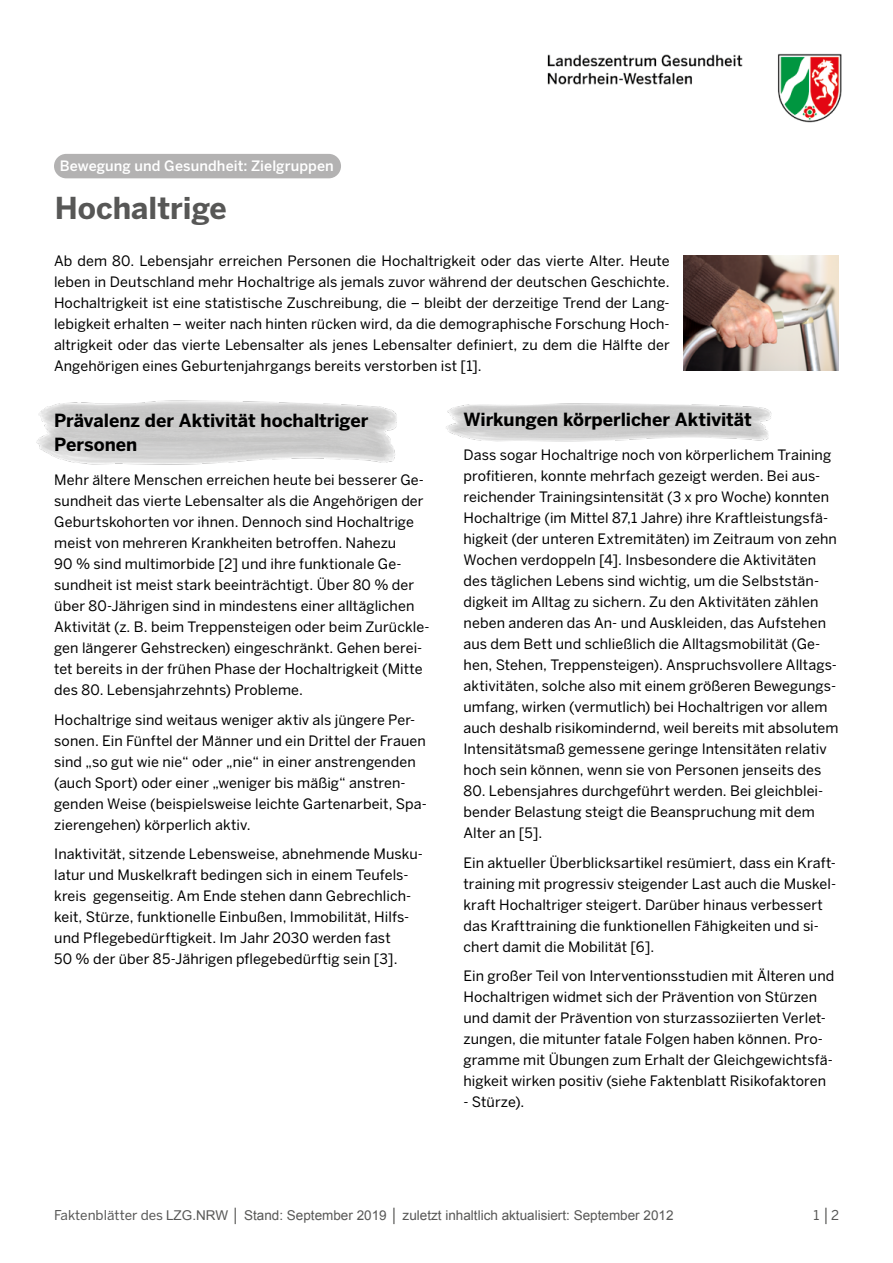
<style>
.page{position:relative;width:893px;height:1263px;background:#fff}
.page>*{position:absolute;margin:0;border:0;box-sizing:border-box;transform-origin:0 0}
.H2_Fett{font:700 30px "Benton Sans";color:#575756}
.Headline__12_16{font:700 18px/24px "Benton Sans";color:#000}
.Fließtext_ohne_Einzu{font:14.25px/21px "Benton Sans";letter-spacing:.005em;color:#000}
.Fließtext_ohne_Einzu-2{font:500 14.25px "Benton Sans";letter-spacing:.005em;color:#fff}
.t1{font:13.5px "Arial";color:#575756}
.t2{font:13.5px "Benton Sans";color:#575756}
.s1{font-family:"Benton Sans"}
.s2{font-family:"Arial"}
</style>
<div class="page">
<img style="left:36px;top:400px;width:361px;height:65px">
<img style="left:446px;top:403px;width:326px;height:39px">
<div style="left:54px;top:154px;width:287px;height:24px;background:#b3b2b2;border-radius:12px"></div>
<img style="left:684px;top:255px;width:155px;height:116px">
<img style="left:547px;top:53px;width:295px;height:70px">
<p class="Fließtext_ohne_Einzu-2" style="left:60px;top:157px;width:275px">Bewegung und Gesundheit: Zielgruppen</p>
<p class="H2_Fett" style="left:55px;top:190px;width:174px">Hochaltrige</p>
<p class="Fließtext_ohne_Einzu" style="left:54px;top:251px;width:617px;text-align:justify">Ab dem 80. Lebensjahr erreichen Personen die Hochaltrigkeit oder das vierte Alter. Heute leben in Deutschland mehr Hochaltrige als jemals zuvor während der deutschen Geschichte.<br>Hochaltrigkeit ist eine statistische Zuschreibung, die – bleibt der derzeitige Trend der Lang&shy;lebigkeit erhalten – weiter nach hinten rücken wird, da die demographische Forschung Hoch&shy;altrigkeit oder das vierte Lebensalter als jenes Lebensalter definiert, zu dem die Hälfte der Angehörigen eines Geburtenjahrgangs bereits verstorben ist [1].</p>
<p class="Headline__12_16" style="left:463px;top:407px;width:290px">Wirkungen körperlicher Aktivität</p>
<p class="Fließtext_ohne_Einzu" style="left:463px;top:444px;width:377px">Dass sogar Hochaltrige noch von körperlichem Training profitieren, konnte mehrfach gezeigt werden. Bei aus&shy;reichender Trainingsintensität (3 x pro Woche) konnten Hochaltrige (im Mittel 87,1 Jahre) ihre Kraftleistungsfä&shy;higkeit (der unteren Extremitäten) im Zeitraum von zehn Wochen verdoppeln [4]. Insbesondere die Aktivitäten des täglichen Lebens sind wichtig, um die Selbststän&shy;digkeit im Alltag zu sichern. Zu den Aktivitäten zählen neben anderen das An- und Auskleiden, das Aufstehen aus dem Bett und schließlich die Alltagsmobilität (Ge&shy;hen, Stehen, Treppensteigen). Anspruchsvollere Alltags&shy;aktivitäten, solche also mit einem größeren Bewegungs&shy;umfang, wirken (vermutlich) bei Hochaltrigen vor allem auch deshalb risikomindernd, weil bereits mit absolutem Intensitätsmaß gemessene geringe Intensitäten relativ hoch sein können, wenn sie von Personen jenseits des</p>
<p class="Fließtext_ohne_Einzu" style="left:463px;top:780px;width:361px">80. Lebensjahres durchgeführt werden. Bei gleichblei&shy;bender Belastung steigt die Beanspruchung mit dem<br>Alter an [5].</p>
<p class="Fließtext_ohne_Einzu" style="left:463px;top:852px;width:374px">Ein aktueller Überblicksartikel resümiert, dass ein Kraft&shy;training mit progressiv steigender Last auch die Muskel&shy;kraft Hochaltriger steigert. Darüber hinaus verbessert das Krafttraining die funktionellen Fähigkeiten und si&shy;chert damit die Mobilität [6].</p>
<p class="Fließtext_ohne_Einzu" style="left:463px;top:965px;width:372px">Ein großer Teil von Interventionsstudien mit Älteren und Hochaltrigen widmet sich der Prävention von Stürzen und damit der Prävention von sturzassoziierten Verlet&shy;zungen, die mitunter fatale Folgen haben können. Pro&shy;gramme mit Übungen zum Erhalt der Gleichgewichtsfä&shy;higkeit wirken positiv (siehe Faktenblatt Risikofaktoren</p>
<p class="Fließtext_ohne_Einzu" style="left:463px;top:1091px;width:62px">- Stürze).</p>
<p class="Headline__12_16" style="left:54px;top:408px;width:316px">Prävalenz der Aktivität hochaltriger<br>Personen</p>
<p class="Fließtext_ohne_Einzu" style="left:54px;top:469px;width:377px">Mehr ältere Menschen erreichen heute bei besserer Ge&shy;sundheit das vierte Lebensalter als die Angehörigen der Geburtskohorten vor ihnen. Dennoch sind Hochaltrige meist von mehreren Krankheiten betroffen. Nahezu<br>90 % sind multimorbide [2] und ihre funktionale Ge&shy;sundheit ist meist stark beeinträchtigt. Über 80 % der über 80-Jährigen sind in mindestens einer alltäglichen Aktivität (z. B. beim Treppensteigen oder beim Zurückle&shy;gen längerer Gehstrecken) eingeschränkt. Gehen berei&shy;tet bereits in der frühen Phase der Hochaltrigkeit (Mitte des 80. Lebensjahrzehnts) Probleme.</p>
<p class="Fließtext_ohne_Einzu" style="left:54px;top:709px;width:374px">Hochaltrige sind weitaus weniger aktiv als jüngere Per&shy;sonen. Ein Fünftel der Männer und ein Drittel der Frauen sind „so gut wie nie“ oder „nie“ in einer anstrengenden (auch Sport) oder einer „weniger bis mäßig“ anstren&shy;genden Weise (beispielsweise leichte Gartenarbeit, Spa&shy;zierengehen) körperlich aktiv.</p>
<p class="Fließtext_ohne_Einzu" style="left:54px;top:843px;width:370px">Inaktivität, sitzende Lebensweise, abnehmende Musku&shy;latur und Muskelkraft bedingen sich in einem Teufels&shy;kreis gegenseitig. Am Ende stehen dann Gebrechlich&shy;keit, Stürze, funktionelle Einbußen, Immobilität, Hilfs&shy;und Pflegebedürftigkeit. Im Jahr 2030 werden fast<br>50 % der über 85-Jährigen pflegebedürftig sein [3].</p>
<p class="t1" style="left:54px;top:1206px;width:621px"><span class="s1">Faktenblätter des</span> LZG.NRW │ Stand: September 2019 │ zuletzt inhaltlich aktualisiert: September 2012</p>
<p class="t2" style="left:813px;top:1207px;width:27px">1 <span class="s2">│</span>2</p>
</div>
